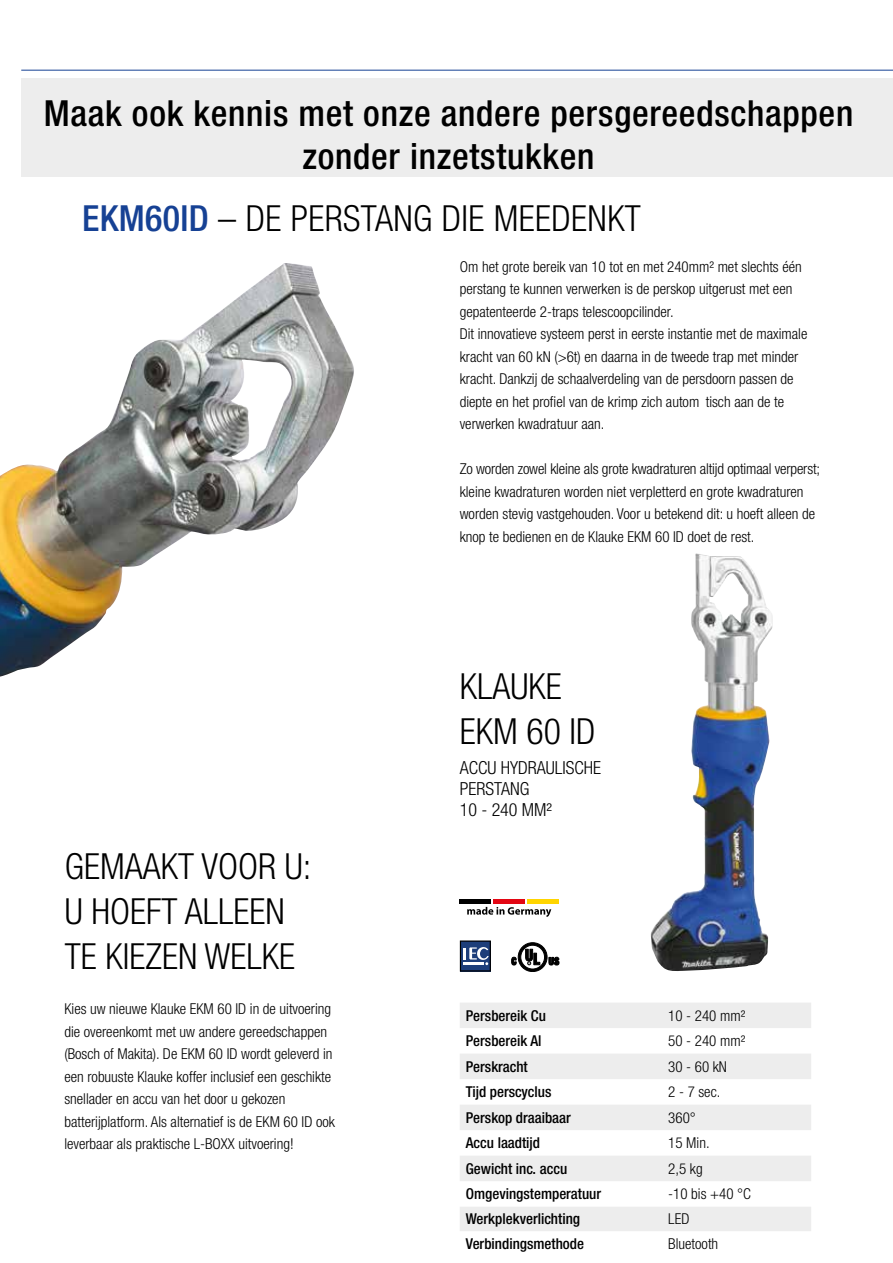
<style>
.page{position:relative;width:893px;height:1263px;background:#fff}
.page>*{position:absolute;margin:0;border:0;box-sizing:border-box;transform-origin:0 0}
.t1{font:300 condensed 36px/45px "Helvetica Neue LT Pro";color:#000}
.t2{font:500 condensed 36px/43.2px "Helvetica Neue LT Pro";letter-spacing:.02em;color:#000;text-align:center}
.t3{font:300 condensed 18px/21px "Helvetica Neue LT Pro";color:#000}
.t4{font:300 condensed 15px/22.5px "Helvetica Neue LT Pro";color:#000}
.t5{font:500 condensed 15px/25.3px "Helvetica Neue LT Pro";color:#000}
.s1{font-weight:500;color:#164194}
</style>
<div class="page">
<hr style="left:21px;top:70px;width:872px;height:1px;background:#164194">
<img style="left:0;top:263px;width:354px;height:414px">
<div style="left:21px;top:79px;width:872px;height:98px;background:#ededed"></div>
<div style="left:460px;top:899px;width:31px;height:5px;background:#000"></div>
<div style="left:493px;top:899px;width:31px;height:5px;background:#e30613"></div>
<div style="left:527px;top:899px;width:31px;height:5px;background:#ffd500"></div>
<svg style="left:467px;top:907px;width:84px;height:10px"></svg>
<img style="left:650px;top:553px;width:123px;height:418px">
<svg style="left:460px;top:940px;width:31px;height:31px"></svg>
<svg style="left:511px;top:942px;width:48px;height:29px"></svg>
<svg style="left:460px;top:1003px;width:351px;height:228px;fill:#ededed"></svg>
<h1 class="t2" style="left:44px;top:91px;width:811px">Maak ook kennis met onze andere persgereedschappen zonder inzetstukken</h1>
<h1 class="t1" style="left:82px;top:196px;width:560px"><span class="s1">EKM60ID</span> – DE PERSTANG DIE MEEDENKT</h1>
<p class="t4" style="left:460px;top:255px;width:349px">Om het grote bereik van 10 tot en met 240mm² met slechts één perstang te kunnen verwerken is de perskop uitgerust met een gepatenteerde 2-traps telescoopcilinder.<br>Dit innovatieve systeem perst in eerste instantie met de maximale kracht van 60 kN (&gt;6t) en daarna in de tweede trap met minder kracht. Dankzij de schaalverdeling van de persdoorn passen de diepte en het profiel van de krimp zich autom tisch aan de te verwerken kwadratuur aan.</p>
<p class="t4" style="left:460px;top:457px;width:362px">Zo worden zowel kleine als grote kwadraturen altijd optimaal verperst; kleine kwadraturen worden niet verpletterd en grote kwadraturen worden stevig vastgehouden. Voor u betekend dit: u hoeft alleen de knop te bedienen en de Klauke EKM 60 ID doet de rest.</p>
<h1 class="t1" style="left:65px;top:843px;width:248px">GEMAAKT VOOR U:<br>U HOEFT ALLEEN<br>TE KIEZEN WELKE</h1>
<p class="t4" style="left:64px;top:997px;width:272px">Kies uw nieuwe Klauke EKM 60 ID in de uitvoering die overeenkomt met uw andere gereedschappen (Bosch of Makita). De EKM 60 ID wordt geleverd in een robuuste Klauke koffer inclusief een geschikte snellader en accu van het door u gekozen batterijplatform. Als alternatief is de EKM 60 ID ook leverbaar als praktische L-BOXX uitvoering!</p>
<h1 class="t1" style="left:460px;top:663px;width:137px">KLAUKE<br>EKM 60 ID</h1>
<p class="t3" style="left:460px;top:757px;width:143px">ACCU HYDRAULISCHE<br>PERSTANG<br>10 - 240 MM²</p>
<p class="t5" style="left:466px;top:1002px;width:137px">Persbereik Cu<br>Persbereik Al<br>Perskracht<br>Tijd perscyclus<br>Perskop draaibaar<br>Accu laadtijd<br>Gewicht inc. accu<br>Omgevingstemperatuur<br>Werkplekverlichting<br>Verbindingsmethode</p>
<p class="t4" style="left:668px;top:1002px;width:84px;line-height:25.5px">10 - 240 mm²<br>50 - 240 mm²<br>30 - 60 kN<br>2 - 7 sec.<br>360°<br>15 Min.<br>2,5 kg<br>-10 bis +40 °C<br>LED</p>
<p class="t4" style="left:668px;top:1232px;width:51px">Bluetooth</p>
</div>
